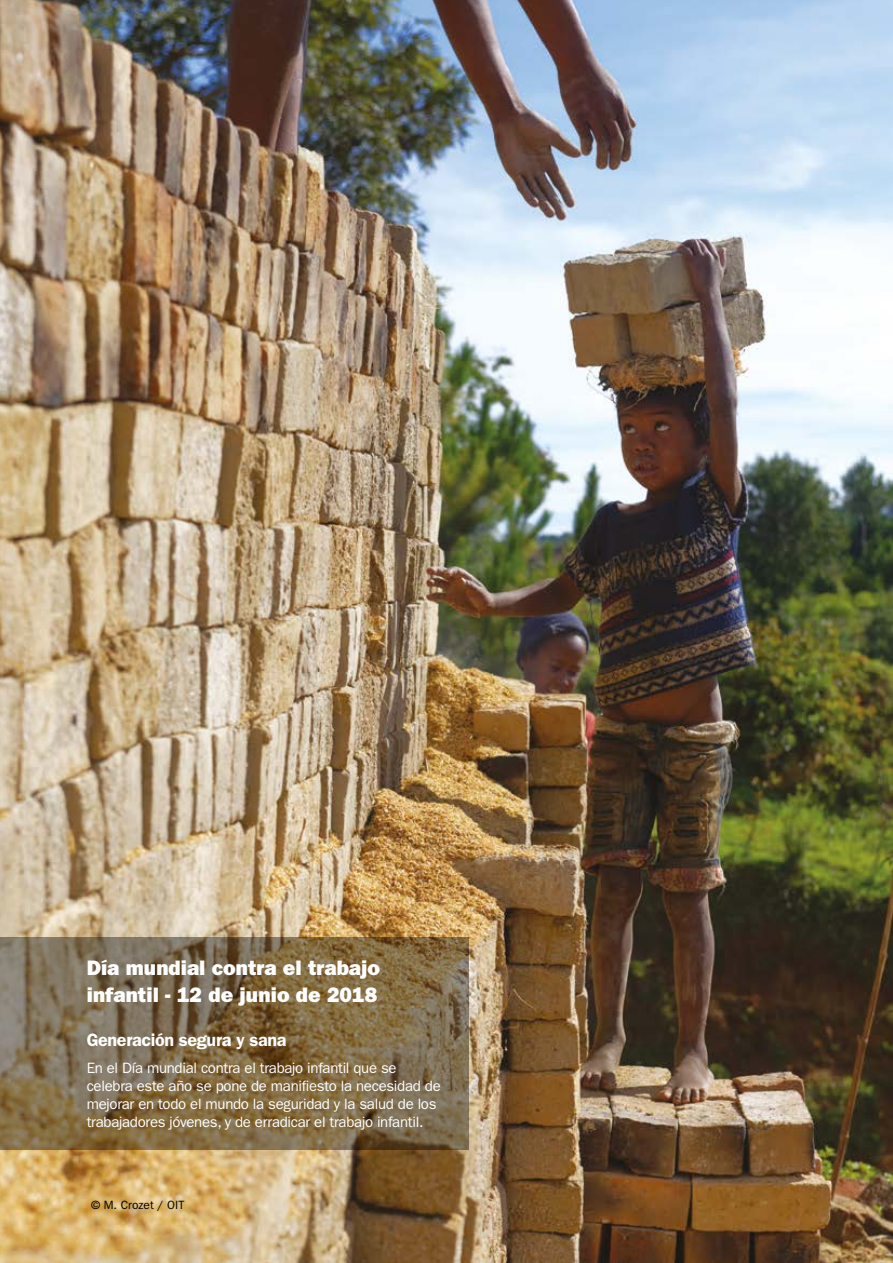
<style>
.page{position:relative;width:893px;height:1263px;background:#fff}
.page>*{position:absolute;margin:0;border:0;box-sizing:border-box;transform-origin:0 0}
.t1{font:21px/27px "ITC Franklin Gothic Std Hvy";color:#fff}
.t2{font:600 18px "ITC Franklin Gothic Std";letter-spacing:-.02em;color:#fff}
.t3{font:15px/18px "ITC Franklin Gothic Std";letter-spacing:-.02em;color:#fff}
.t4{font:12px "ITC Franklin Gothic Std";color:#000}
</style>
<div class="page">
<img style="left:0;top:0;width:893px;height:1263px">
<svg style="left:0;top:938px;width:469px;height:212px;background:#7e6a4a"></svg>
<h1 class="t1" style="left:87px;top:955px;width:295px">Día mundial contra el trabajo infantil - 12 de junio de 2018</h1>
<p class="t2" style="left:87px;top:1030px;width:201px">Generación segura y sana</p>
<p class="t3" style="left:87px;top:1059px;width:355px">En el Día mundial contra el trabajo infantil que se celebra este año se pone de manifiesto la necesidad de mejorar en todo el mundo la seguridad y la salud de los trabajadores jóvenes, y de erradicar el trabajo infantil.</p>
<p class="t4" style="left:91px;top:1197px;width:95px">© M. Crozet / OIT</p>
</div>
